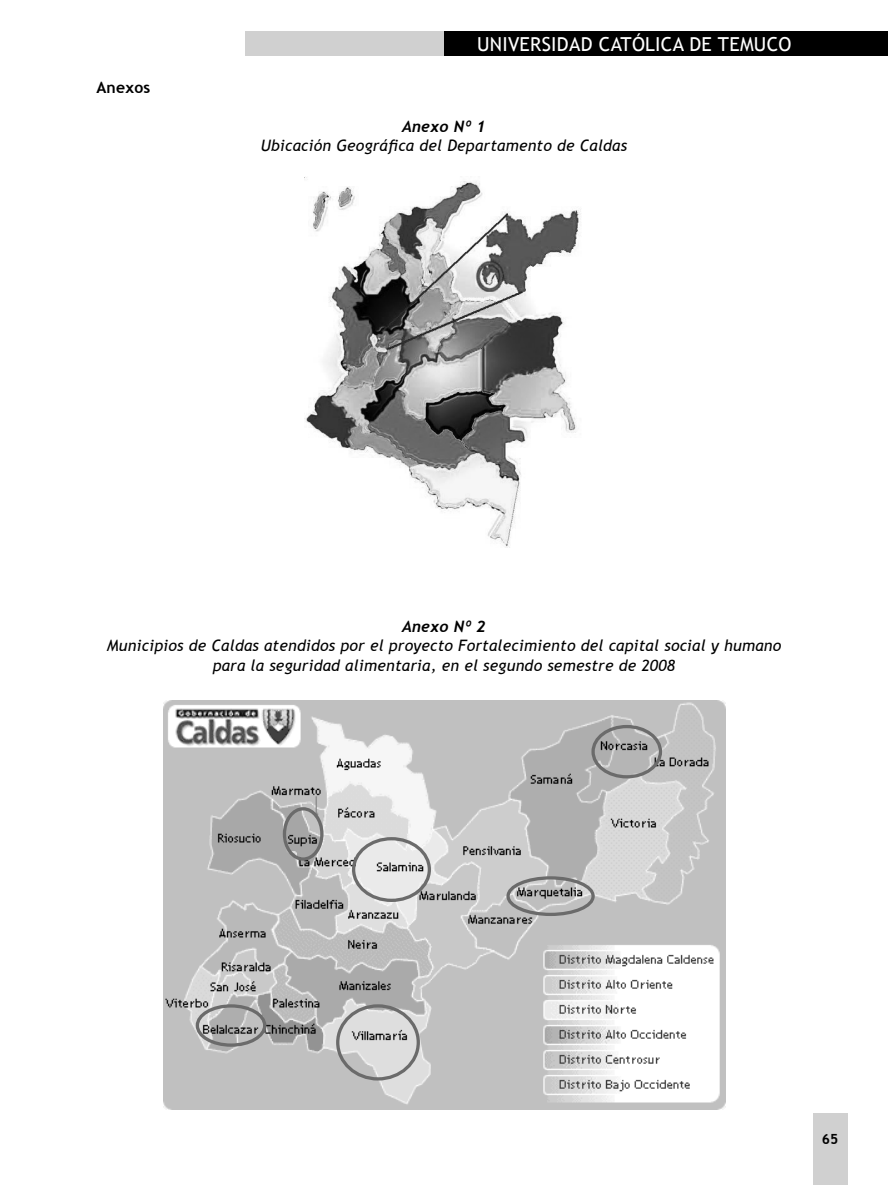
<style>
.page{position:relative;width:888px;height:1185px;background:#fff}
.page>*{position:absolute;margin:0;border:0;box-sizing:border-box;transform-origin:0 0}
.t1{font:19.25px "Trebuchet MS";letter-spacing:.015em;color:#fff}
.t2{font:italic 15.75px/19.2px "Trebuchet MS";letter-spacing:.015em;color:#000;text-align:center}
.t3{font:italic 700 15.75px "Trebuchet";letter-spacing:.015em;color:#000}
.t4{font:700 15.75px "Trebuchet MS";letter-spacing:.015em;color:#000}
.t5{font:700 14px "Trebuchet MS";color:#000}
</style>
<div class="page">
<div style="left:245px;top:31px;width:199px;height:25px;background:#d0d0d0"></div>
<div style="left:444px;top:31px;width:443px;height:25px;background:#000"></div>
<div style="left:812px;top:1113px;width:35px;height:72px;background:#d0d0d0"></div>
<img style="left:304px;top:177px;width:277px;height:371px">
<img style="left:163px;top:700px;width:561px;height:409px">
<div style="left:591px;top:725px;width:70px;height:53px;border:3px solid #6b6b6b;border-radius:50%"></div>
<div style="left:506px;top:876px;width:88px;height:40px;border:3px solid #6b6b6b;border-radius:50%"></div>
<div style="left:352px;top:837px;width:79px;height:65px;border:3px solid #6b6b6b;border-radius:50%"></div>
<div style="left:283px;top:807px;width:40px;height:53px;border:3px solid #6b6b6b;border-radius:50%"></div>
<div style="left:196px;top:1004px;width:70px;height:42px;border:3px solid #6b6b6b;border-radius:50%"></div>
<div style="left:336px;top:1004px;width:83px;height:76px;border:3px solid #6b6b6b;border-radius:50%"></div>
<p class="t4" style="left:96px;top:78px;width:55px">Anexos</p>
<p class="t1" style="left:477px;top:33px;width:316px">UNIVERSIDAD CATÓLICA DE TEMUCO</p>
<p class="t3" style="left:402px;top:117px;width:85px">Anexo Nº 1</p>
<p class="t2" style="left:260px;top:135px;width:368px">Ubicación Geográfica del Departamento de Caldas</p>
<p class="t3" style="left:402px;top:617px;width:85px">Anexo Nº 2</p>
<p class="t2" style="left:107px;top:636px;width:675px">Municipios de Caldas atendidos por el proyecto Fortalecimiento del capital social y humano para la seguridad alimentaria, en el segundo semestre de 2008</p>
<p class="t5" style="left:821px;top:1131px;width:18px">65</p>
</div>
